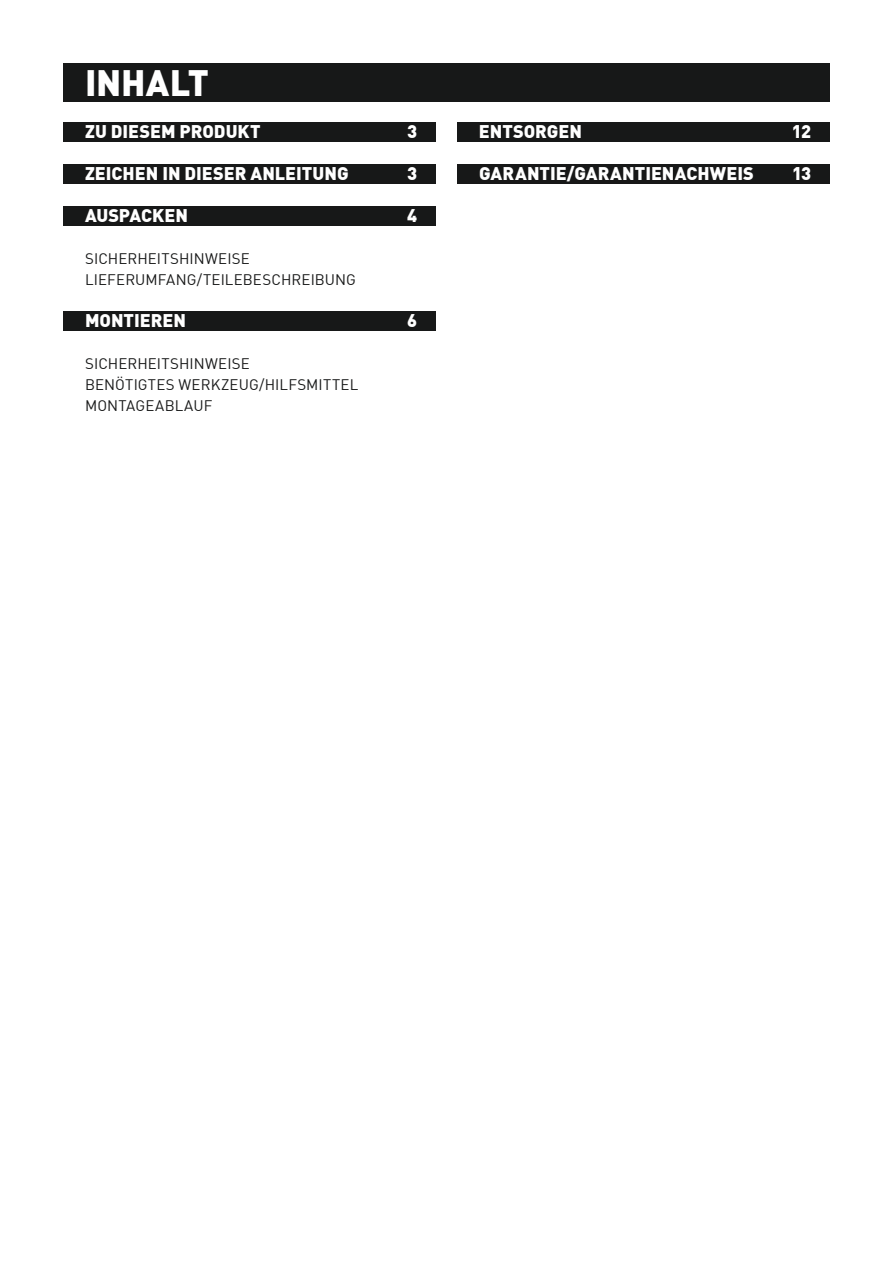
<style>
.page{position:relative;width:893px;height:1263px;background:#fff}
.page>*{position:absolute;margin:0;border:0;box-sizing:border-box;transform-origin:0 0}
.t1{font:900 36px "DIN Offc";letter-spacing:-.01em;color:#fff}
.t2{font:900 18px "DIN Offc";color:#fff}
.t3{font:15px/21px "DIN Offc";letter-spacing:.01em;color:#171818}
</style>
<div class="page">
<div style="left:64px;top:122px;width:372px;height:19px;background:#171818"></div>
<div style="left:64px;top:64px;width:766px;height:38px;background:#171818"></div>
<div style="left:64px;top:164px;width:372px;height:19px;background:#171818"></div>
<div style="left:64px;top:206px;width:372px;height:19px;background:#171818"></div>
<div style="left:64px;top:311px;width:372px;height:19px;background:#171818"></div>
<div style="left:458px;top:122px;width:372px;height:19px;background:#171818"></div>
<div style="left:458px;top:164px;width:372px;height:19px;background:#171818"></div>
<h1 class="t1" style="left:85px;top:59px;width:125px">INHALT</h1>
<p class="t2" style="left:85px;top:119px;width:177px">ZU DIESEM PRODUKT</p>
<p class="t2" style="left:407px;top:119px;width:12px">3</p>
<p class="t2" style="left:85px;top:161px;width:265px">ZEICHEN IN DIESER ANLEITUNG</p>
<p class="t2" style="left:407px;top:161px;width:12px">3</p>
<p class="t2" style="left:85px;top:203px;width:104px">AUSPACKEN</p>
<p class="t2" style="left:407px;top:203px;width:12px">4</p>
<p class="t3" style="left:85px;top:248px;width:272px">SICHERHEITSHINWEISE<br>LIEFERUMFANG/TEILEBESCHREIBUNG</p>
<p class="t2" style="left:85px;top:308px;width:103px">MONTIEREN</p>
<p class="t2" style="left:407px;top:308px;width:12px">6</p>
<p class="t3" style="left:85px;top:353px;width:275px">SICHERHEITSHINWEISE<br>BENÖTIGTES WERKZEUG/HILFSMITTEL<br>MONTAGEABLAUF</p>
<p class="t2" style="left:479px;top:119px;width:105px">ENTSORGEN</p>
<p class="t2" style="left:792px;top:119px;width:21px">12</p>
<p class="t2" style="left:479px;top:161px;width:276px">GARANTIE/GARANTIENACHWEIS</p>
<p class="t2" style="left:792px;top:161px;width:21px">13</p>
</div>
